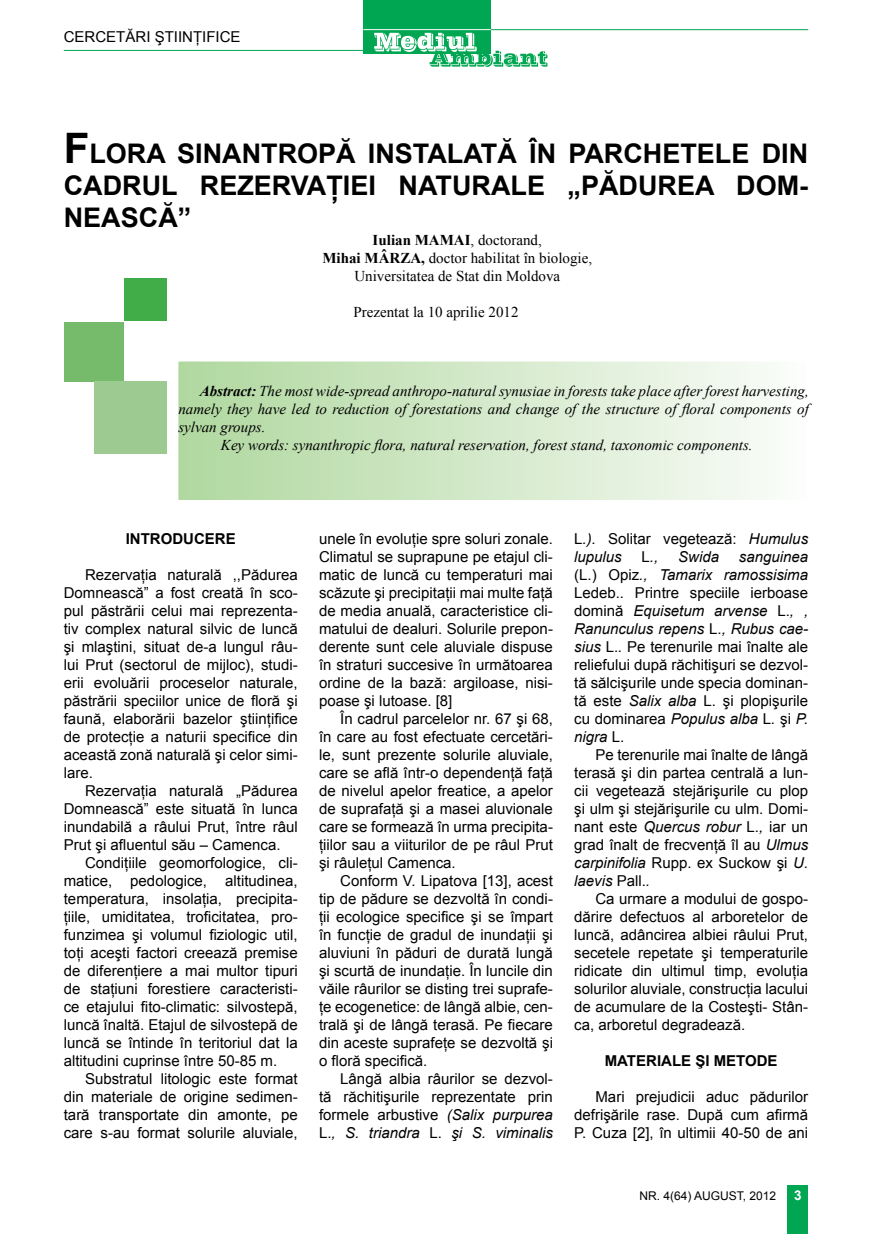
<style>
.page{position:relative;width:872px;height:1234px;background:#fff}
.page>*{position:absolute;margin:0;border:0;box-sizing:border-box;transform-origin:0 0}
.t1{font:700 27px "Arial";color:#000}
.t2{font:15px/18px "Arial";color:#000;text-align:justify}
.t3{font:italic 15px "Times New Roman";color:#000}
.t4{font:15px "Times New Roman";color:#000}
.t5{font:700 15px "Arial";color:#000}
.t6{font:700 15px "Times New Roman";color:#000}
.t7{font:italic 15px "Arial";color:#000}
.t8{font:700 13.5px "Arial";color:#fff}
.t9{font:12px "Arial";color:#000}
.s1{font-size:42px}
.s2{font-weight:700}
.s3{font-style:italic}
.s4{font-style:normal}
</style>
<div class="page">
<div style="left:363px;top:0;width:128px;height:53px;background:#00a651"></div>
<hr style="left:64px;top:50px;width:320px;height:1px;background:#00a651">
<hr style="left:491px;top:29px;width:317px;height:1px;background:#00a651">
<svg style="left:374px;top:33px;width:173px;height:34px"></svg>
<hr style="left:363px;top:29px;width:128px;height:1px;background:#fff">
<div style="left:787px;top:1185px;width:21px;height:48px;background:#00a651"></div>
<div style="left:124px;top:279px;width:42px;height:42px;background:#41ad49"></div>
<svg style="left:178px;top:361px;width:587px;height:139px;background:#d2e8c9"></svg>
<div style="left:64px;top:322px;width:59px;height:59px;background:#76bb6b"></div>
<div style="left:94px;top:381px;width:73px;height:72px;background:#9cca91"></div>
<p class="t2" style="left:64px;top:28px;width:12px">cercet</p>
<p class="t2" style="left:125px;top:28px;width:38px">ări ştiin</p>
<p class="t2" style="left:193px;top:28px;width:18px">ţifice</p>
<h1 class="t1" style="left:64px;top:135px;width:46px"><span class="s1">F</span>LORA</h1>
<h1 class="t1" style="left:177px;top:135px;width:37px">SINANTROPĂ</h1>
<h1 class="t1" style="left:368px;top:135px;width:64px">INSTALATĂ</h1>
<h1 class="t1" style="left:529px;top:135px;width:58px">ÎN PAR</h1>
<h1 class="t1" style="left:623px;top:135px;width:57px">CHETELE</h1>
<h1 class="t1" style="left:761px;top:135px;width:16px">DIN</h1>
<h1 class="t1" style="left:64px;top:168px;width:40px">CADRUL</h1>
<h1 class="t1" style="left:200px;top:168px;width:17px">REZERVAŢIEI</h1>
<h1 class="t1" style="left:398px;top:168px;width:19px">NATURALE</h1>
<h1 class="t1" style="left:567px;top:168px;width:34px">„PĂDUREA</h1>
<h1 class="t1" style="left:736px;top:168px;width:73px">DOM-</h1>
<h1 class="t1" style="left:64px;top:200px;width:20px">NEA</h1>
<h1 class="t1" style="left:121px;top:200px;width:72px">SCĂ”</h1>
<p class="t6" style="left:373px;top:230px;width:70px">IULIAN MAMA</p>
<p class="t4" style="left:465px;top:230px;width:79px"><span class="s2">I</span>, doctorand,</p>
<p class="t4" style="left:322px;top:248px;width:271px"><span class="s2">MIHAI MÂRZA,</span> doctor habilitat în biologie,</p>
<p class="t4" style="left:354px;top:266px;width:207px">Universitatea de Stat din Moldova</p>
<p class="t4" style="left:353px;top:302px;width:166px">Prezentat la 10 aprilie 2012</p>
<p class="t3" style="left:200px;top:380px;width:610px"><span class="s2">Abstract:</span> The most wide-spread anthropo-natural synusiae in forests take place after forest harvesting,</p>
<p class="t3" style="left:178px;top:398px;width:632px">namely they have led to reduction of forestations and change of the structure of floral components of</p>
<p class="t3" style="left:178px;top:416px;width:88px">sylvan groups.</p>
<p class="t3" style="left:221px;top:434px;width:533px">Key words: synanthropic flora, natural reservation, forest stand, taxonomic components.</p>
<p class="t5" style="left:126px;top:528px;width:111px">INTRODUCERE</p>
<p class="t2" style="left:64px;top:565px;width:235px;text-indent:21px">Rezervaţia naturală ,,Pădurea Domnească” a fost creată în sco&shy;pul păstrării celui mai reprezenta&shy;tiv complex natural silvic de luncă şi mlaştini, situat de-a lungul râu&shy;lui Prut (sectorul de mijloc), studi&shy;erii evoluării proceselor naturale, păstrării speciilor unice de floră şi faună, elaborării bazelor ştiinţifice de protecţie a naturii specifice din această zonă naturală şi celor simi&shy;lare.</p>
<p class="t2" style="left:64px;top:781px;width:235px;text-indent:21px">Rezervaţia naturală „Pădurea Domnească” este situată în lunca inundabilă a râului Prut, între râul Prut şi afluentul său – Camenca.</p>
<p class="t2" style="left:64px;top:853px;width:235px;text-indent:21px">Condiţiile geomorfologice, cli&shy;matice, pedologice, altitudinea, temperatura, insolaţia, precipita&shy;ţiile, umiditatea, troficitatea, pro&shy;funzimea şi volumul fiziologic util, toţi aceşti factori creează premise de diferenţiere a mai multor tipuri de staţiuni forestiere caracteristi&shy;ce etajului fito-climatic: silvostepă, luncă înaltă. Etajul de silvostepă de luncă se întinde în teritoriul dat la altitudini cuprinse între 50-85 m.</p>
<p class="t2" style="left:64px;top:1069px;width:235px;text-indent:21px">Substratul litologic este format din materiale de origine sedimen&shy;tară transportate din amonte, pe care s-au format solurile aluviale,</p>
<p class="t2" style="left:319px;top:529px;width:235px">unele în evoluţie spre soluri zonale.<br>Climatul se suprapune pe etajul cli&shy;matic de luncă cu temperaturi mai scăzute şi precipitaţii mai multe faţă de media anuală, caracteristice cli&shy;matului de dealuri. Solurile prepon&shy;derente sunt cele aluviale dispuse în straturi succesive în următoarea ordine de la bază: argiloase, nisi&shy;poase şi lutoase. [8]</p>
<p class="t2" style="left:319px;top:709px;width:235px;text-indent:21px">În cadrul parcelelor nr. 67 şi 68, în care au fost efectuate cercetări&shy;le, sunt prezente solurile aluviale, care se află într-o dependenţă faţă de nivelul apelor freatice, a apelor de suprafaţă şi a masei aluvionale care se formează în urma precipita&shy;ţiilor sau a viiturilor de pe râul Prut şi râuleţul Camenca.</p>
<p class="t2" style="left:319px;top:871px;width:235px;text-indent:21px">Conform V. Lipatova [13], acest tip de pădure se dezvoltă în condi&shy;ţii ecologice specifice şi se împart în funcţie de gradul de inundaţii şi aluviuni în păduri de durată lungă şi scurtă de inundaţie. În luncile din văile râurilor se disting trei suprafe&shy;ţe ecogenetice: de lângă albie, cen&shy;trală şi de lângă terasă. Pe fiecare din aceste suprafeţe se dezvoltă şi o floră specifică.</p>
<p class="t2" style="left:319px;top:1069px;width:235px;text-indent:21px">Lângă albia râurilor se dezvol&shy;tă răchitişurile reprezentate prin formele arbustive <span class="s3">(Salix purpurea </span>L.<span class="s3">, S. triandra</span> L. <span class="s3">şi S. viminalis</span></p>
<p class="t2" style="left:574px;top:529px;width:235px">L<span class="s3">.).</span> Solitar vegetează: <span class="s3">Humulus lupulus</span></p>
<p class="t7" style="left:641px;top:546px;width:18px"><span class="s4">L</span>.,</p>
<p class="t7" style="left:678px;top:546px;width:42px">Swida</p>
<p class="t2" style="left:574px;top:547px;width:235px;text-indent:165px"><span class="s3">sanguinea </span>(L.) Opiz<span class="s3">., Tamarix ramossisima </span>Ledeb.<span class="s3">.</span> Printre speciile ierboase domină <span class="s3">Equisetum arvense</span> L.<span class="s3">, , Ranunculus repens</span> L.<span class="s3">, Rubus cae&shy;sius</span> L.<span class="s3">.</span> Pe terenurile mai înalte ale reliefului după răchitişuri se dezvol&shy;tă sălcişurile unde specia dominan&shy;tă este <span class="s3">Salix alba</span> L. şi plopişurile cu dominarea <span class="s3">Populus alba</span> L<span class="s3">.</span> şi <span class="s3">P. nigra</span> L.</p>
<p class="t2" style="left:574px;top:745px;width:235px;text-indent:21px">Pe terenurile mai înalte de lângă terasă şi din partea centrală a lun&shy;cii vegetează stejărişurile cu plop şi ulm şi stejărişurile cu ulm. Domi&shy;nant este <span class="s3">Quercus robur</span> L.<span class="s3">,</span> iar un grad înalt de frecvenţă îl au <span class="s3">Ulmus carpinifolia</span> Rupp. ex Suckow şi <span class="s3">U. laevis</span> Pall.<span class="s3">.</span></p>
<p class="t2" style="left:574px;top:889px;width:235px;text-indent:21px">Ca urmare a modului de gospo&shy;dărire defectuos al arboretelor de luncă, adâncirea albiei râului Prut, secetele repetate şi temperaturile ridicate din ultimul timp, evoluţia solurilor aluviale, construcţia lacului de acumulare de la Costeşti- Stân&shy;ca, arboretul degradează.</p>
<p class="t5" style="left:605px;top:1050px;width:174px">MATERIALE ŞI METODE</p>
<p class="t2" style="left:574px;top:1087px;width:235px;text-indent:21px">Mari prejudicii aduc pădurilor defrişările rase. După cum afirmă P. Cuza [2], în ultimii 40-50 de ani</p>
<p class="t9" style="left:639px;top:1187px;width:138px">NR. 4(64) AUGUST, 2012</p>
<p class="t8" style="left:794px;top:1185px;width:9px">3</p>
</div>
